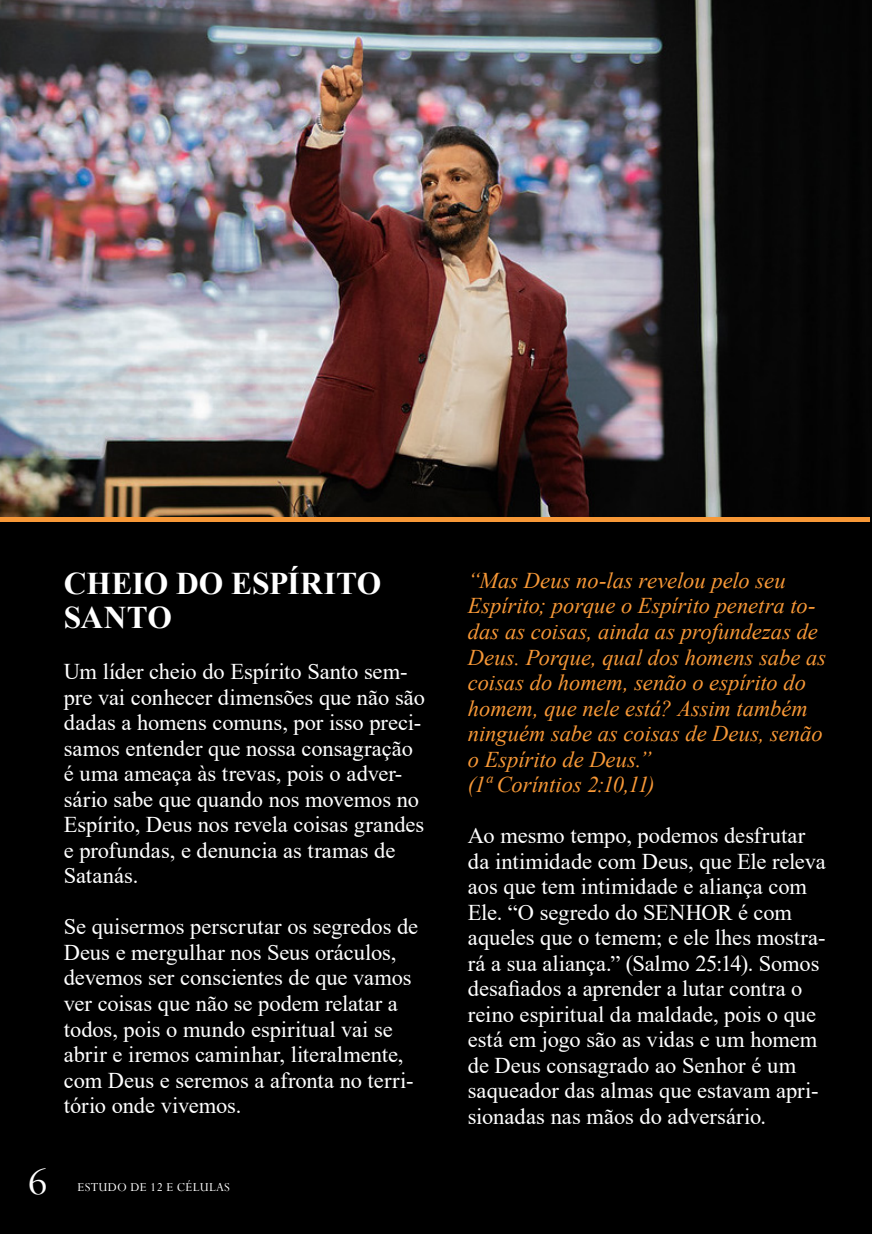
<style>
.page{position:relative;width:872px;height:1234px;background:#fff}
.page>*{position:absolute;margin:0;border:0;box-sizing:border-box;transform-origin:0 0}
.t1{font:43.5px "Perpetua";color:#fff}
.Texto{font:700 31.5px/34.5px "Times New Roman";letter-spacing:-.005em;color:#fff}
.Texto-2{font:22.5px/25.5px "Times New Roman";color:#fff}
.Texto-3{font:italic 22.5px/25.5px "Times New Roman";color:#f79837}
.t2{font:13.5px "Perpetua";letter-spacing:.02em;color:#fff}
</style>
<div class="page">
<div style="left:0;top:0;width:872px;height:1233px;background:#000"></div>
<img style="left:0;top:0;width:728px;height:517px">
<hr style="left:0;top:517px;width:870px;height:4px;background:#f79837">
<p class="Texto" style="left:64px;top:565px;width:319px">CHEIO DO ESPÍRITO<br>SANTO</p>
<p class="Texto-2" style="left:64px;top:658px;width:363px">Um líder cheio do Espírito Santo sem&shy;pre vai conhecer dimensões que não são dadas a homens comuns, por isso preci&shy;samos entender que nossa consagração é uma ameaça às trevas, pois o adver&shy;sário sabe que quando nos movemos no Espírito, Deus nos revela coisas grandes e profundas, e denuncia as tramas de Satanás.</p>
<p class="Texto-2" style="left:64px;top:913px;width:356px">Se quisermos perscrutar os segredos de Deus e mergulhar nos Seus oráculos, devemos ser conscientes de que vamos ver coisas que não se podem relatar a todos, pois o mundo espiritual vai se abrir e iremos caminhar, literalmente, com Deus e seremos a afronta no terri&shy;tório onde vivemos.</p>
<p class="t1" style="left:28px;top:1154px;width:21px">6</p>
<p class="t2" style="left:78px;top:1178px;width:154px">ESTUDO DE 12 E CÉLULAS</p>
<p class="Texto-3" style="left:468px;top:567px;width:360px">“Mas Deus no-las revelou pelo seu Espírito; porque o Espírito penetra to&shy;das as coisas, ainda as profundezas de Deus. Porque, qual dos homens sabe as coisas do homem, senão o espírito do homem, que nele está? Assim também ninguém sabe as coisas de Deus, senão o Espírito de Deus.”</p>
<p class="Texto-3" style="left:468px;top:771px;width:188px">(1ª Coríntios 2:10,11)</p>
<p class="Texto-2" style="left:468px;top:822px;width:359px">Ao mesmo tempo, podemos desfrutar da intimidade com Deus, que Ele releva aos que tem intimidade e aliança com Ele. “O segredo do SENHOR é com aqueles que o temem; e ele lhes mostra&shy;rá a sua aliança.” (Salmo 25:14). Somos desafiados a aprender a lutar contra o reino espiritual da maldade, pois o que está em jogo são as vidas e um homem de Deus consagrado ao Senhor é um saqueador das almas que estavam apri&shy;sionadas nas mãos do adversário.</p>
</div>
